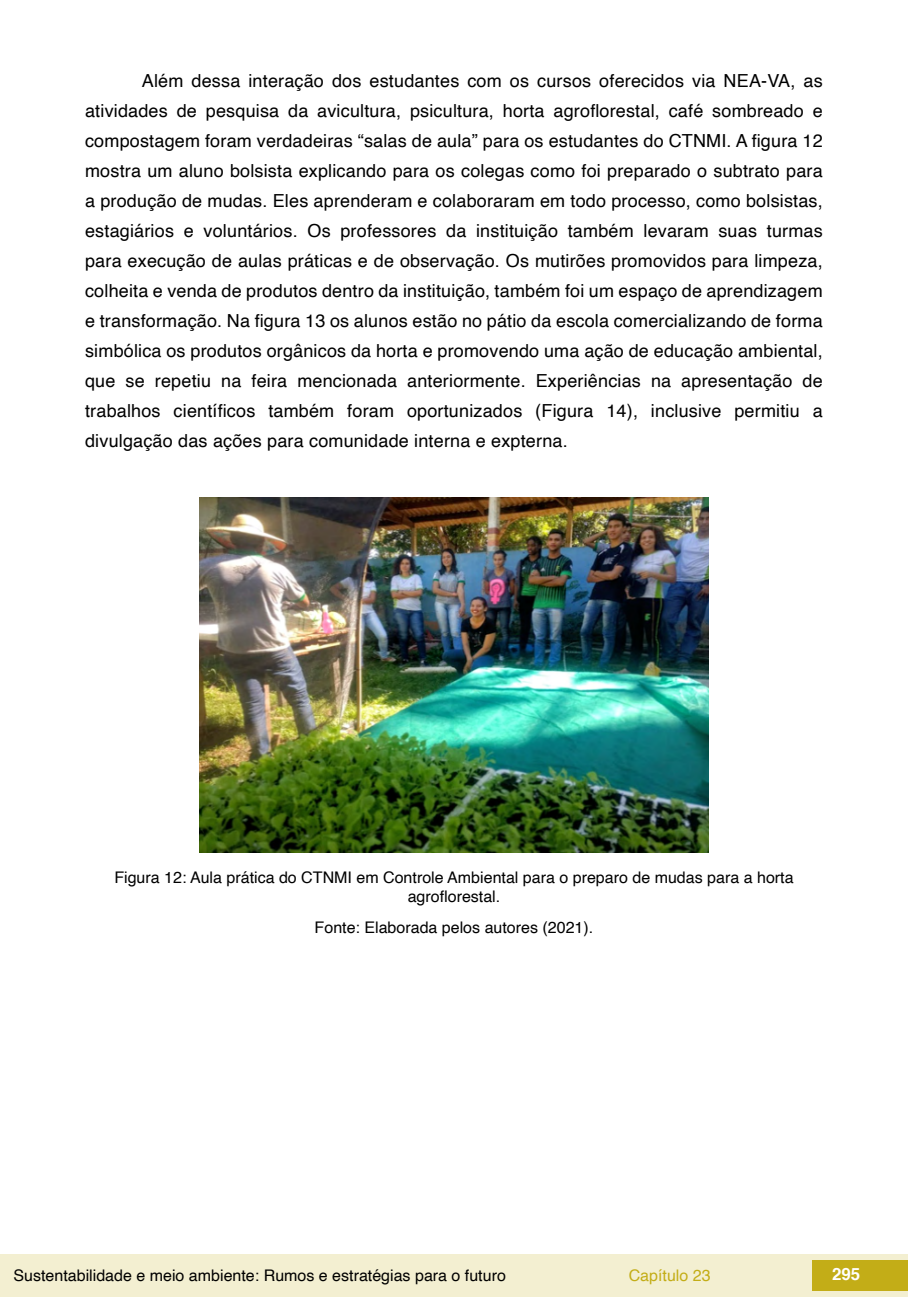
<style>
.page{position:relative;width:908px;height:1304px;background:#fff}
.page>*{position:absolute;margin:0;border:0;box-sizing:border-box;transform-origin:0 0}
.txt{font:18px/30px "Helvetica";letter-spacing:.01em;color:#000;text-align:justify}
.t1{font:700 16.8px "Helvetica";color:#fff}
.imagens_graf_tab{font:16px/19.2px "Helvetica";color:#000;text-align:center}
.t2{font:16px "Helvetica";color:#c3ad17}
</style>
<div class="page">
<div style="left:0;top:1254px;width:906px;height:43px;background:#f3efd1"></div>
<div style="left:812px;top:1261px;width:95px;height:30px;background:#c3ad17"></div>
<img style="left:199px;top:497px;width:509px;height:356px">
<p class="txt" style="left:85px;top:66px;width:738px;text-indent:57px">Além dessa interação dos estudantes com os cursos oferecidos via NEA-VA, as atividades de pesquisa da avicultura, psicultura, horta agroflorestal, café sombreado e compostagem foram verdadeiras “salas de aula” para os estudantes do CTNMI. A figura 12 mostra um aluno bolsista explicando para os colegas como foi preparado o subtrato para a produção de mudas. Eles aprenderam e colaboraram em todo processo, como bolsistas, estagiários e voluntários. Os professores da instituição também levaram suas turmas para execução de aulas práticas e de observação. Os mutirões promovidos para limpeza, colheita e venda de produtos dentro da instituição, também foi um espaço de aprendizagem e transformação. Na figura 13 os alunos estão no pátio da escola comercializando de forma simbólica os produtos orgânicos da horta e promovendo uma ação de educação ambiental, que se repetiu na feira mencionada anteriormente. Experiências na apresentação de trabalhos científicos também foram oportunizados (Figura 14), inclusive permitiu a divulgação das ações para comunidade interna e expterna.</p>
<p class="imagens_graf_tab" style="left:114px;top:868px;width:680px">Figura 12: Aula prática do CTNMI em Controle Ambiental para o preparo de mudas para a horta agroflorestal.</p>
<p class="imagens_graf_tab" style="left:314px;top:918px;width:280px">Fonte: Elaborada pelos autores (2021).</p>
<p class="imagens_graf_tab" style="left:14px;top:1266px;width:493px">Sustentabilidade e meio ambiente: Rumos e estratégias para o futuro</p>
<p class="t2" style="left:628px;top:1263px;width:83px">Capítulo 23</p>
<p class="t1" style="left:831px;top:1261px;width:30px">295</p>
</div>
